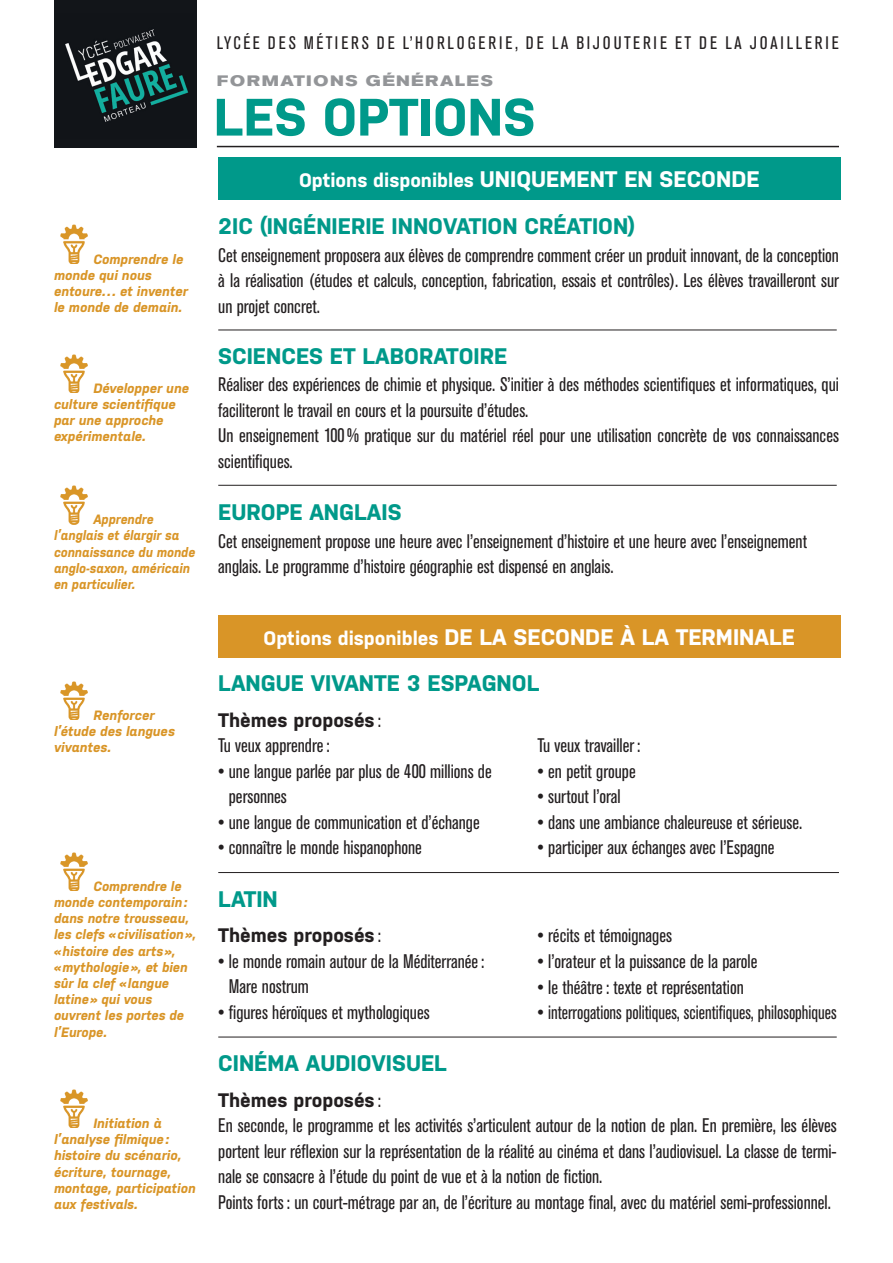
<style>
.page{position:relative;width:893px;height:1263px;background:#fff}
.page>*{position:absolute;margin:0;border:0;box-sizing:border-box;transform-origin:0 0}
.t1{font:700 52.5px "Nudista";color:#00998a}
.t2{font:700 22.5px "Nudista";color:#00998a}
.t3{font:700 22.5px "Nudista";color:#fff}
.t4{font:condensed 19.5px/25.5px "Akzidenz Grotesk BE";color:#231f20}
.t5{font:700 19.5px "Nudista";color:#231f20}
.t6{font:condensed 18px "Akzidenz Grotesk BE";letter-spacing:.15em;color:#231f20}
.t7{font:700 expanded 15px "Akzidenz Grotesk BE";letter-spacing:.09em;color:#939598}
.t8{font:italic 700 13.5px/16.2px "Nudista";color:#d99527}
.t9{font:italic 700 13.5px/16.2px "Nudista";color:#d99527;scale:.94 1}
.s1{font-size:19.5px}
.s2{font-family:"Akzidenz Grotesk BE";font-weight:400;font-stretch:condensed}
</style>
<div class="page">
<div style="left:54px;top:0;width:142px;height:147px;background:#121519"></div>
<img style="left:65px;top:29px;width:123px;height:93px">
<hr style="left:217px;top:146px;width:622px;height:1px;background:#231f20">
<img style="left:60px;top:852px;width:28px;height:39px">
<img style="left:60px;top:681px;width:28px;height:39px">
<img style="left:60px;top:1089px;width:28px;height:39px">
<hr style="left:218px;top:872px;width:621px;height:1px;background:#231f20">
<hr style="left:218px;top:1037px;width:619px;height:1px;background:#231f20">
<hr style="left:218px;top:330px;width:619px;height:1px;background:#231f20">
<hr style="left:218px;top:485px;width:619px;height:1px;background:#231f20">
<img style="left:60px;top:224px;width:28px;height:39px">
<img style="left:60px;top:354px;width:28px;height:39px">
<img style="left:60px;top:485px;width:28px;height:39px">
<div style="left:218px;top:615px;width:622px;height:43px;background:#d99527"></div>
<div style="left:218px;top:158px;width:622px;height:42px;background:#00998a"></div>
<p class="t8" style="left:54px;top:251px;width:136px;text-indent:39px">Comprendre le monde qui nous entoure… et inventer le monde de demain.</p>
<p class="t8" style="left:54px;top:380px;width:137px;text-indent:39px">Développer une culture scientifique par une approche expérimentale.</p>
<p class="t9" style="left:54px;top:511px;width:152px;text-indent:39px">Apprendre l’anglais et élargir sa connaissance du monde anglo-saxon, américain en particulier.</p>
<p class="t8" style="left:54px;top:707px;width:122px;text-indent:39px">Renforcer l’étude des langues vivantes.</p>
<p class="t8" style="left:54px;top:878px;width:144px;text-indent:39px">Comprendre le monde contemporain: dans notre trousseau, les clefs «civilisation», «histoire des arts», «mythologie», et bien sûr la clef «langue latine» qui vous ouvrent les portes de l’Europe.</p>
<p class="t8" style="left:54px;top:1115px;width:143px;text-indent:39px">Initiation à l’analyse filmique: histoire du scénario, écriture, tournage, montage, participation aux festivals.</p>
<p class="t6" style="left:217px;top:33px;width:624px">LYCÉE DES MÉTIERS DE L’HORLOGERIE, DE LA BIJOUTERIE ET DE LA JOAILLERIE</p>
<p class="t7" style="left:217px;top:72px;width:277px">FORMATIONS GÉNÉRALES</p>
<h1 class="t1" style="left:214px;top:87px;width:323px">LES OPTIONS</h1>
<p class="t3" style="left:299px;top:166px;width:462px"><span class="s1">Options disponibles</span> UNIQUEMENT EN SECONDE</p>
<p class="t2" style="left:218px;top:214px;width:419px">2IC (INGÉNIERIE INNOVATION CRÉATION)</p>
<p class="t4" style="left:218px;top:243px;width:622px;text-align:justify">Cet enseignement proposera aux élèves de comprendre comment créer un produit innovant, de la conception à la réalisation (études et calculs, conception, fabrication, essais et contrôles). Les élèves travailleront sur un projet concret.</p>
<p class="t2" style="left:218px;top:343px;width:291px">SCIENCES ET LABORATOIRE</p>
<p class="t4" style="left:218px;top:372px;width:622px">Réaliser des expériences de chimie et physique. S’initier à des méthodes scientifiques et informatiques, qui faciliteront le travail en cours et la poursuite d’études.<br>Un enseignement 100% pratique sur du matériel réel pour une utilisation concrète de vos connaissances scientifiques.</p>
<p class="t2" style="left:218px;top:499px;width:185px">EUROPE ANGLAIS</p>
<p class="t4" style="left:218px;top:529px;width:590px">Cet enseignement propose une heure avec l’enseignement d’histoire et une heure avec l’enseignement anglais. Le programme d’histoire géographie est dispensé en anglais.</p>
<p class="t3" style="left:264px;top:624px;width:533px"><span class="s1">Options disponibles</span> DE LA SECONDE À LA TERMINALE</p>
<p class="t2" style="left:218px;top:670px;width:323px">LANGUE VIVANTE 3 ESPAGNOL</p>
<p class="t5" style="left:218px;top:708px;width:164px">Thèmes proposés<span class="s2">:</span></p>
<p class="t4" style="left:218px;top:733px;width:113px">Tu veux apprendre:</p>
<p class="t4" style="left:229px;top:758px;width:264px;text-indent:-11px">• une langue parlée par plus de 400 millions de personnes</p>
<p class="t4" style="left:218px;top:809px;width:263px">• une langue de communication et d’échange</p>
<p class="t4" style="left:218px;top:835px;width:205px">• connaître le monde hispanophone</p>
<p class="t4" style="left:538px;top:733px;width:104px">Tu veux travailler:</p>
<p class="t4" style="left:538px;top:758px;width:100px">• en petit groupe</p>
<p class="t4" style="left:538px;top:784px;width:85px">• surtout l’oral</p>
<p class="t4" style="left:538px;top:809px;width:266px">• dans une ambiance chaleureuse et sérieuse.</p>
<p class="t4" style="left:538px;top:835px;width:239px">• participer aux échanges avec l’Espagne</p>
<p class="t2" style="left:218px;top:886px;width:61px">LATIN</p>
<p class="t5" style="left:218px;top:924px;width:164px">Thèmes proposés<span class="s2">:</span></p>
<p class="t4" style="left:229px;top:949px;width:257px;text-indent:-11px">• le monde romain autour de la Méditerranée:<br>Mare nostrum</p>
<p class="t4" style="left:218px;top:1000px;width:213px">• figures héroïques et mythologiques</p>
<p class="t4" style="left:538px;top:923px;width:136px">• récits et témoignages</p>
<p class="t4" style="left:538px;top:949px;width:221px">• l’orateur et la puissance de la parole</p>
<p class="t4" style="left:538px;top:974px;width:208px">• le théâtre: texte et représentation</p>
<p class="t4" style="left:538px;top:1000px;width:301px">• interrogations politiques, scientifiques, philosophiques</p>
<p class="t2" style="left:218px;top:1050px;width:230px">CINÉMA AUDIOVISUEL</p>
<p class="t5" style="left:218px;top:1089px;width:164px">Thèmes proposés<span class="s2">:</span></p>
<p class="t4" style="left:218px;top:1113px;width:620px">En seconde, le programme et les activités s’articulent autour de la notion de plan. En première, les élèves portent leur réflexion sur la représentation de la réalité au cinéma et dans l’audiovisuel. La classe de termi&shy;nale se consacre à l’étude du point de vue et à la notion de fiction.<br>Points forts: un court-métrage par an, de l’écriture au montage final, avec du matériel semi-professionnel.</p>
</div>
